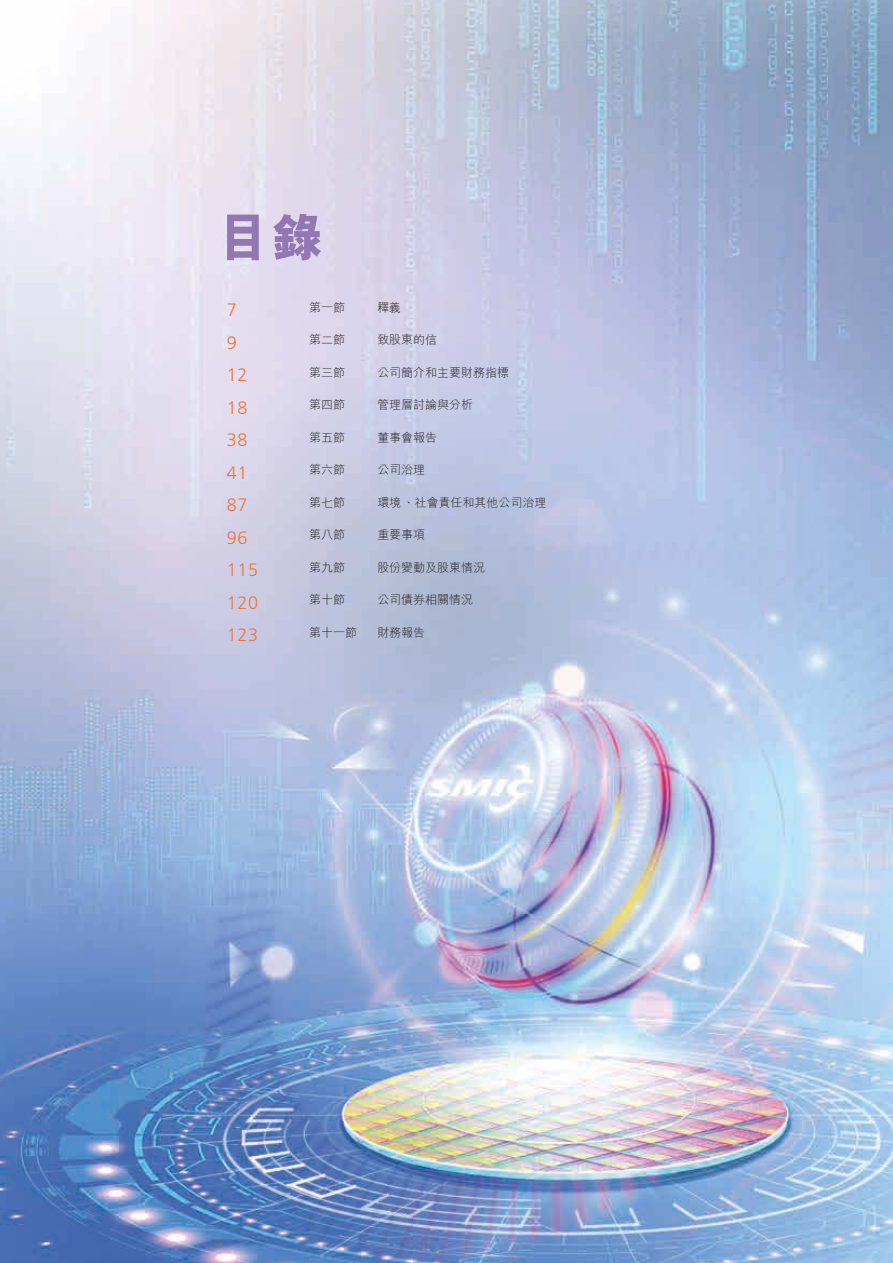
<style>
.page{position:relative;width:893px;height:1263px;background:#fff}
.page>*{position:absolute;margin:0;border:0;box-sizing:border-box;transform-origin:0 0}
.t1{font:800 52.5px "M Hei HK";color:#9277b4}
.t2{font:300 18px/32.5px "Frutiger LT Std";letter-spacing:.035em;color:#ee743a}
.t3{font:300 12px "M Hei HK";letter-spacing:-.005em;color:#1c1c1b}
</style>
<div class="page">
<img style="left:0;top:0;width:893px;height:1263px">
<h1 class="t1" style="left:217px;top:202px;width:109px">目錄</h1>
<h2 class="t2" style="left:227px;top:294px;width:33px">7<br>9<br>12<br>18<br>38<br>41<br>87<br>96<br>115<br>120<br>123</h2>
<p class="t3" style="left:309px;top:299px;width:37px">第一節</p>
<p class="t3" style="left:377px;top:299px;width:25px">釋義</p>
<p class="t3" style="left:309px;top:331px;width:37px">第二節</p>
<p class="t3" style="left:377px;top:331px;width:61px">致股東的信</p>
<p class="t3" style="left:309px;top:364px;width:37px">第三節</p>
<p class="t3" style="left:377px;top:364px;width:133px">公司簡介和主要財務指標</p>
<p class="t3" style="left:309px;top:396px;width:37px">第四節</p>
<p class="t3" style="left:377px;top:396px;width:97px">管理層討論與分析</p>
<p class="t3" style="left:309px;top:429px;width:37px">第五節</p>
<p class="t3" style="left:377px;top:429px;width:61px">董事會報告</p>
<p class="t3" style="left:309px;top:461px;width:37px">第六節</p>
<p class="t3" style="left:377px;top:461px;width:49px">公司治理</p>
<p class="t3" style="left:309px;top:494px;width:37px">第七節</p>
<p class="t3" style="left:377px;top:494px;width:171px">環境、社會責任和其他公司治理</p>
<p class="t3" style="left:309px;top:527px;width:37px">第八節</p>
<p class="t3" style="left:377px;top:527px;width:49px">重要事項</p>
<p class="t3" style="left:309px;top:559px;width:37px">第九節</p>
<p class="t3" style="left:377px;top:559px;width:109px">股份變動及股東情況</p>
<p class="t3" style="left:309px;top:592px;width:37px">第十節</p>
<p class="t3" style="left:377px;top:592px;width:97px">公司債券相關情況</p>
<p class="t3" style="left:309px;top:624px;width:49px">第十一節</p>
<p class="t3" style="left:377px;top:624px;width:49px">財務報告</p>
</div>
